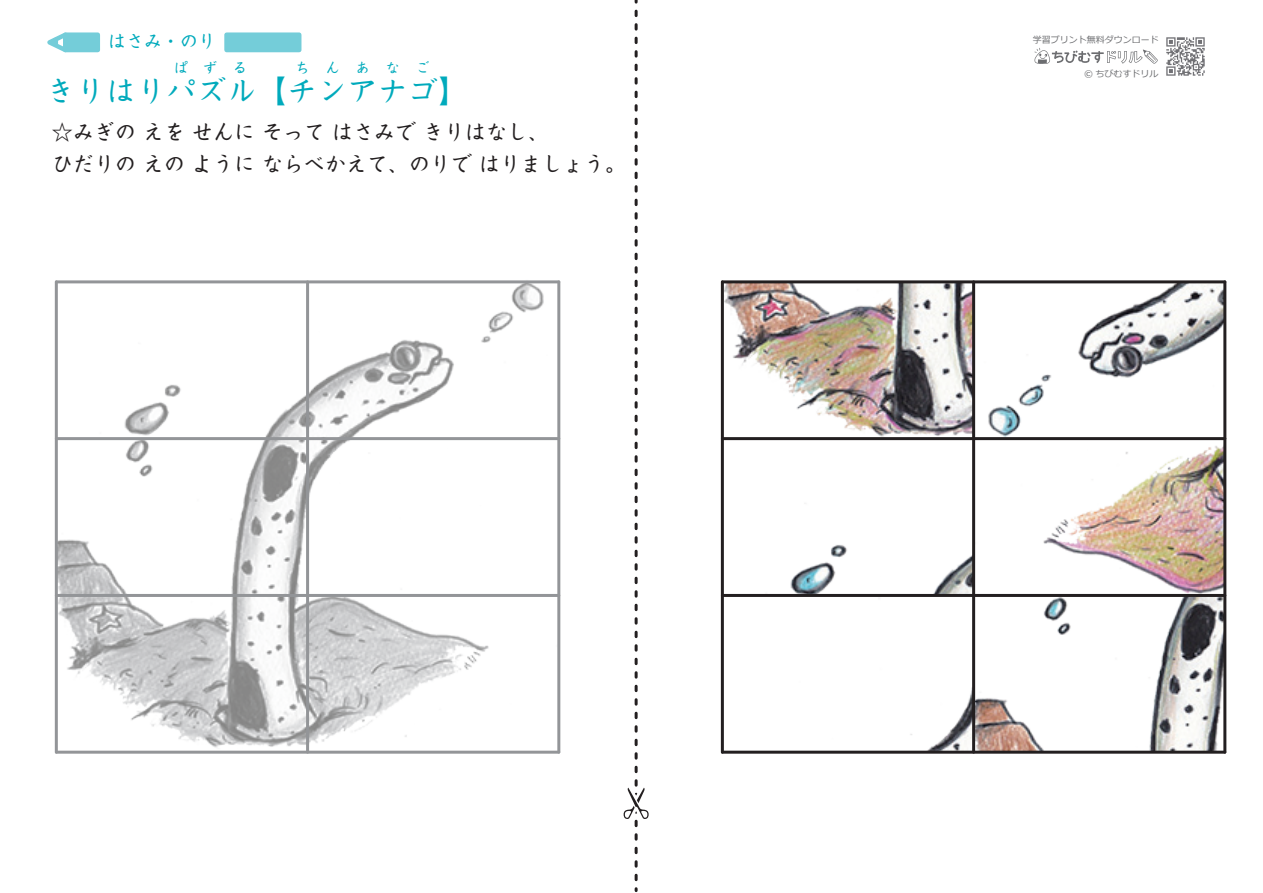
<style>
.page{position:relative;width:1263px;height:893px;background:#fff}
.page>*{position:absolute;margin:0;border:0;box-sizing:border-box;transform-origin:0 0}
.t1{font:500 29.1px "G Kyoka ICA Pro";letter-spacing:.04em;color:#00aabc}
.t2{font:500 21px/31.5px "G Kyoka ICA Pro";color:#231f20}
.t3{font:500 18px "G Kyoka ICA Pro";color:#00aabc}
.t4{font:500 13.95px "G Kyoka ICA Pro";letter-spacing:1.15em;color:#00aabc}
.t5{font:9px "Meiryo";color:#6c6d70}
</style>
<div class="page">
<img style="left:58px;top:283px;width:499px;height:468px">
<img style="left:724px;top:283px;width:499px;height:311px">
<img style="left:724px;top:597px;width:499px;height:154px">
<hr style="left:557px;top:282px;width:3px;height:470px;background:#939598">
<hr style="left:306px;top:282px;width:3px;height:470px;background:#939598">
<hr style="left:55px;top:282px;width:3px;height:470px;background:#939598">
<hr style="left:56px;top:280px;width:503px;height:3px;background:#939598">
<hr style="left:56px;top:594px;width:503px;height:3px;background:#939598">
<hr style="left:56px;top:437px;width:503px;height:3px;background:#939598">
<hr style="left:56px;top:751px;width:503px;height:3px;background:#939598">
<hr style="left:1223px;top:282px;width:3px;height:470px;background:#231f20">
<hr style="left:972px;top:282px;width:3px;height:470px;background:#231f20">
<hr style="left:721px;top:282px;width:3px;height:470px;background:#231f20">
<hr style="left:722px;top:280px;width:503px;height:3px;background:#231f20">
<hr style="left:722px;top:594px;width:503px;height:3px;background:#231f20">
<hr style="left:722px;top:437px;width:503px;height:3px;background:#231f20">
<hr style="left:722px;top:751px;width:503px;height:3px;background:#231f20">
<svg style="left:623px;top:0;width:26px;height:891px"></svg>
<img style="left:1166px;top:37px;width:39px;height:39px">
<svg style="left:1034px;top:48px;width:124px;height:16px"></svg>
<div style="left:63px;top:32px;width:37px;height:20px;background:#74cdd9"></div>
<div style="left:224px;top:32px;width:77px;height:20px;background:#74cdd9;border:4px solid #74cdd9"></div>
<svg style="left:47px;top:32px;width:24px;height:21px"></svg>
<p class="t3" style="left:108px;top:28px;width:109px">はさみ・のり</p>
<p class="t4" style="left:174px;top:57px;width:74px">ぱずる</p>
<p class="t4" style="left:295px;top:57px;width:136px">ちんあなご</p>
<h1 class="t1" style="left:46px;top:69px;width:423px">きりはりパズル【チンアナゴ】</h1>
<p class="t2" style="left:52px;top:114px;width:575px">☆みぎの えを せんに そって はさみで きりはなし、<br>ひだりの えの ように ならべかえて、のりで はりましょう。</p>
<p class="t5" style="left:1033px;top:34px;width:127px">学習プリント無料ダウンロード</p>
<p class="t5" style="left:1084px;top:67px;width:76px">© ちびむすドリル</p>
</div>
